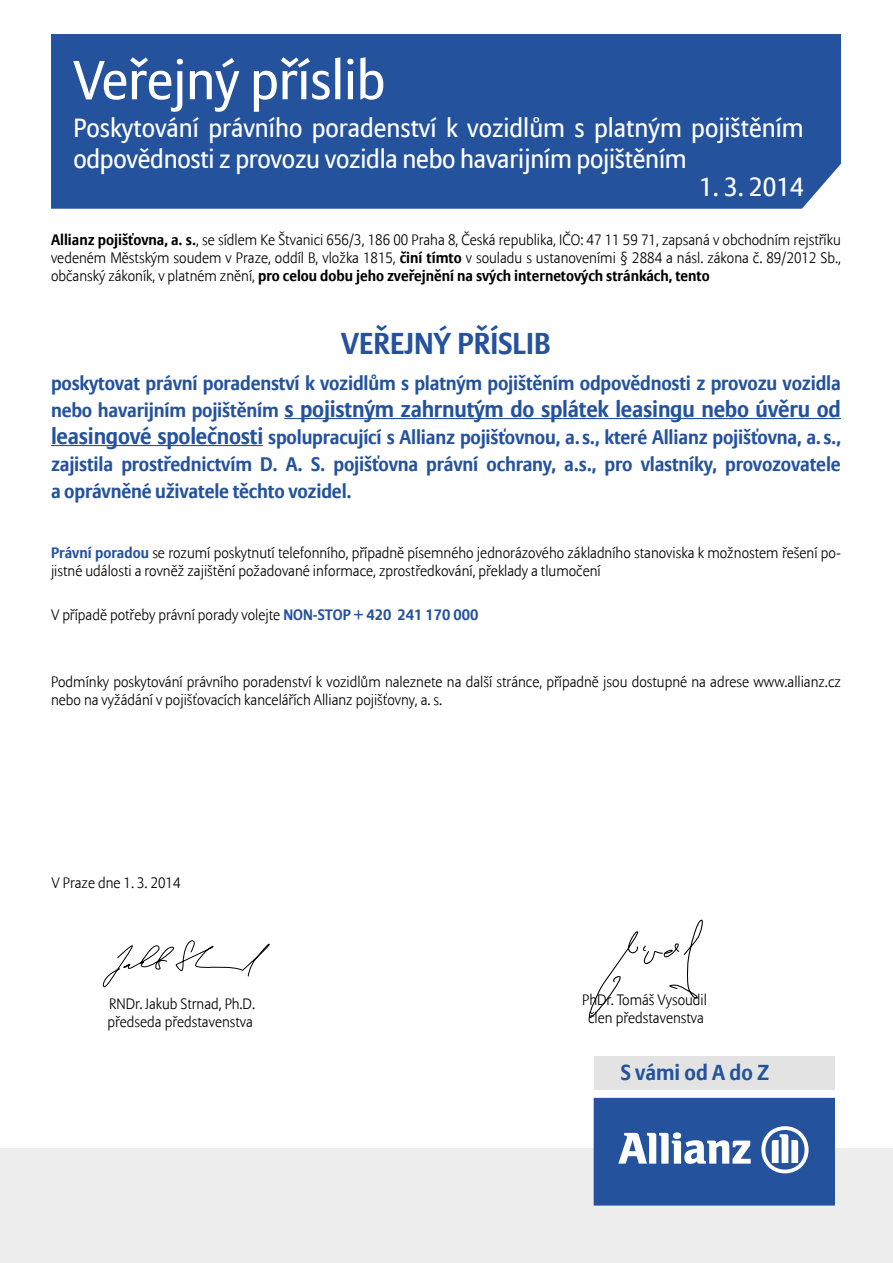
<style>
.page{position:relative;width:893px;height:1263px;background:#fff}
.page>*{position:absolute;margin:0;border:0;box-sizing:border-box;transform-origin:0 0}
.t1{font:54.3px "Allianz Sans";color:#fff}
.t2{font:700 30px "Allianz Sans";color:#24529d}
.t3{font:26.1px/31.3px "Allianz Sans";color:#fff}
.t4{font:700 22.5px "Allianz Sans";letter-spacing:-.01em;color:#24529d}
.t5{font:700 21.6px "Allianz Sans";color:#24529d}
.t6{font:700 19.5px/27px "Allianz Sans";letter-spacing:-.01em;color:#24529d;text-align:justify}
.t7{font:300 15px/18px "Allianz Sans";color:#000}
.s1{font-weight:700}
.s2{font-size:19.5px}
.s3{font-size:22.5px}
.s4{font-weight:700;color:#24529d}
</style>
<div class="page">
<div style="left:0;top:1148px;width:893px;height:115px;background:#ededed"></div>
<div style="left:51px;top:34px;width:790px;height:175px;background:#24529d"></div>
<hr style="left:284px;top:418px;width:557px;height:1px;background:#24529d">
<hr style="left:51px;top:445px;width:212px;height:1px;background:#24529d">
<div style="left:594px;top:1056px;width:240px;height:33px;background:#e3e3e3"></div>
<div style="left:594px;top:1098px;width:240px;height:106px;background:#24529d"></div>
<svg style="left:618px;top:1132px;width:133px;height:32px"></svg>
<svg style="left:761px;top:1126px;width:48px;height:47px"></svg>
<div style="left:594px;top:1098px;width:240px;height:107px;border:1px solid #24529d"></div>
<svg style="left:102px;top:940px;width:168px;height:48px"></svg>
<svg style="left:588px;top:919px;width:115px;height:100px"></svg>
<h1 class="t1" style="left:73px;top:48px;width:313px">Veřejný příslib</h1>
<h3 class="t3" style="left:73px;top:113px;width:732px">Poskytování právního poradenství k vozidlům s platným pojištěním odpovědnosti z provozu vozidla nebo havarijním pojištěním</h3>
<h3 class="t3" style="left:699px;top:172px;width:106px">1. 3. 2014</h3>
<p class="t7" style="left:51px;top:231px;width:791px;text-align:justify"><span class="s1">Allianz pojišťovna, a. s.</span>, se sídlem Ke Štvanici 656/3, 186 00 Praha 8, Česká republika, IČO: 47 11 59 71, zapsaná v obchodním rejstříku vedeném Městským soudem v Praze, oddíl B, vložka 1815, <span class="s1">činí tímto</span> v souladu s ustanoveními § 2884 a násl. zákona č. 89/2012 Sb., občanský zákoník, v platném znění, <span class="s1">pro celou dobu jeho zveřejnění na svých internetových stránkách, tento</span></p>
<h2 class="t2" style="left:341px;top:325px;width:211px">VEŘEJNÝ PŘÍSLIB</h2>
<h3 class="t6" style="left:51px;top:370px;width:791px">poskytovat právní poradenství k vozidlům s platným pojištěním odpovědnosti z provozu vozidla</h3>
<h3 class="t4" style="left:51px;top:395px;width:791px"><span class="s2">nebo havarijním pojištěním</span> s pojistným zahrnutým do splátek leasingu nebo úvěru od</h3>
<p class="t6" style="left:51px;top:424px;width:791px"><span class="s3">leasingové společnosti</span> spolupracující s Allianz pojišťovnou, a. s., které Allianz pojišťovna, a. s., zajistila prostřednictvím D. A. S. pojišťovna právní ochrany, a.s., pro vlastníky, provozovatele a oprávněné uživatele těchto vozidel.</p>
<p class="t7" style="left:51px;top:544px;width:791px"><span class="s4">Právní poradou</span> se rozumí poskytnutí telefonního, případně písemného jednorázového základního stanoviska k možnostem řešení po&shy;jistné události a rovněž zajištění požadované informace, zprostředkování, překlady a tlumočení</p>
<p class="t7" style="left:51px;top:607px;width:429px">V případě potřeby právní porady volejte <span class="s4">NON-STOP + 420 241 170 000</span></p>
<p class="t7" style="left:51px;top:673px;width:791px">Podmínky poskytování právního poradenství k vozidlům naleznete na další stránce, případně jsou dostupné na adrese www.allianz.cz nebo na vyžádání v pojišťovacích kancelářích Allianz pojišťovny, a. s.</p>
<p class="t7" style="left:52px;top:874px;width:131px">V Praze dne 1. 3. 2014</p>
<p class="t7" style="left:107px;top:995px;width:149px">RNDr. Jakub Strnad, Ph.D. předseda představenstva</p>
<p class="t7" style="left:582px;top:992px;width:126px;text-align:center">PhDr. Tomáš Vysoudil člen představenstva</p>
<h3 class="t5" style="left:621px;top:1059px;width:150px">S vámi od A do Z</h3>
</div>
